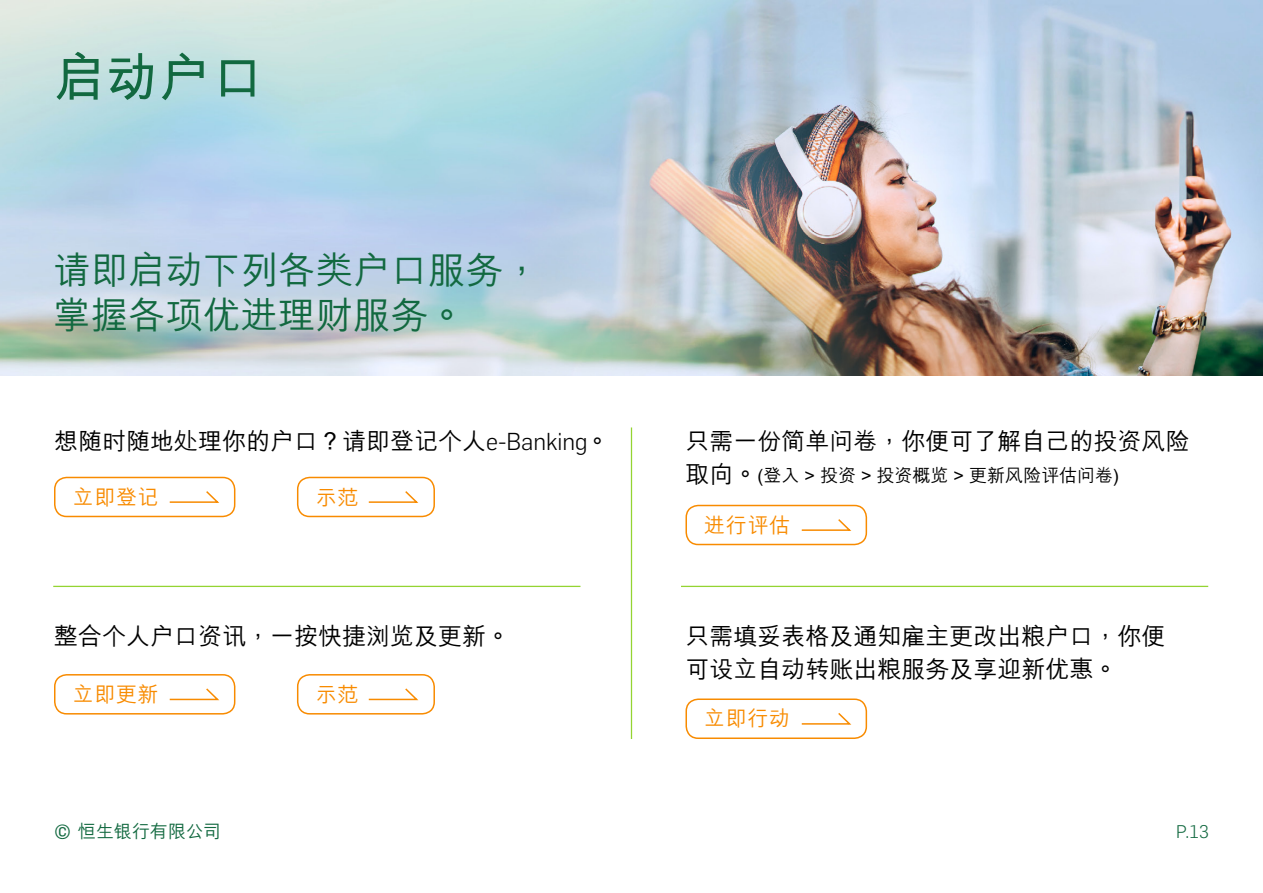
<style>
.page{position:relative;width:1263px;height:893px;background:#fff}
.page>*{position:absolute;margin:0;border:0;box-sizing:border-box;transform-origin:0 0}
.t1{font:700 52.5px "M Hei HKS";color:#126940}
.t2{font:500 37.5px/45px "M Hei HKS";color:#126940}
.t3{font:500 24px/33px "M Hei HKS";color:#000}
.t4{font:500 21px "M Hei HKS";letter-spacing:.03em;color:#f88b00}
.t5{font:500 18px "M Hei HKS";color:#000}
.t6{font:500 18px "M Hei HKS";letter-spacing:-.01em;color:#126940}
.t7{font:300 18px "Flama";color:#126940}
.s1{font-family:"Flama";font-weight:300}
.s2{font-size:24px}
.s3{font-family:"Flama";font-weight:400}
</style>
<div class="page">
<img style="left:0;top:0;width:1262px;height:375px">
<hr style="left:631px;top:427px;width:1px;height:312px;background:#94d432">
<hr style="left:53px;top:586px;width:527px;height:1px;background:#94d432">
<hr style="left:681px;top:586px;width:527px;height:1px;background:#94d432">
<div style="left:54px;top:477px;width:181px;height:40px;border:2px solid #f88b00;border-radius:12px"></div>
<svg style="left:169px;top:491px;width:51px;height:12px"></svg>
<div style="left:685px;top:505px;width:182px;height:40px;border:2px solid #f88b00;border-radius:12px"></div>
<svg style="left:801px;top:519px;width:51px;height:12px"></svg>
<div style="left:685px;top:698px;width:182px;height:41px;border:2px solid #f88b00;border-radius:12px"></div>
<svg style="left:801px;top:713px;width:51px;height:12px"></svg>
<div style="left:54px;top:674px;width:181px;height:40px;border:2px solid #f88b00;border-radius:12px"></div>
<svg style="left:169px;top:688px;width:51px;height:13px"></svg>
<div style="left:297px;top:477px;width:138px;height:40px;border:2px solid #f88b00;border-radius:12px"></div>
<svg style="left:368px;top:491px;width:51px;height:12px"></svg>
<div style="left:297px;top:674px;width:138px;height:40px;border:2px solid #f88b00;border-radius:12px"></div>
<svg style="left:368px;top:688px;width:51px;height:13px"></svg>
<h1 class="t1" style="left:54px;top:39px;width:211px">啟動戶口</h1>
<h2 class="t2" style="left:53px;top:245px;width:489px">請即啟動下列各類戶口服務，掌握各項優進理財服務。</h2>
<p class="t3" style="left:54px;top:423px;width:557px">想隨時隨地處理你的戶口？請即登記個人<span class="s1">e-Banking</span>。</p>
<p class="t3" style="left:685px;top:423px;width:505px">只需一份簡單問卷，你便可了解自己的投資風險</p>
<p class="t5" style="left:685px;top:462px;width:435px"><span class="s2">取向。</span>(登入 &gt; 投資 &gt; 投資概覽 &gt; 更新風險評估問卷)</p>
<p class="t4" style="left:73px;top:482px;width:87px">立即登記</p>
<p class="t4" style="left:316px;top:482px;width:44px">示範</p>
<p class="t4" style="left:704px;top:510px;width:87px">進行評估</p>
<p class="t3" style="left:54px;top:618px;width:457px">整合個人戶口資訊，一按快捷瀏覽及更新。</p>
<p class="t3" style="left:685px;top:618px;width:481px">只需填妥表格及通知僱主更改出糧戶口，你便可設立自動轉賬出糧服務及享迎新優惠。</p>
<p class="t4" style="left:73px;top:679px;width:87px">立即更新</p>
<p class="t4" style="left:316px;top:679px;width:44px">示範</p>
<p class="t4" style="left:704px;top:703px;width:87px">立即行動</p>
<p class="t6" style="left:54px;top:818px;width:168px"><span class="s3">©</span> 恒生銀行有限公司</p>
<p class="t7" style="left:1176px;top:819px;width:34px">P.13</p>
</div>
